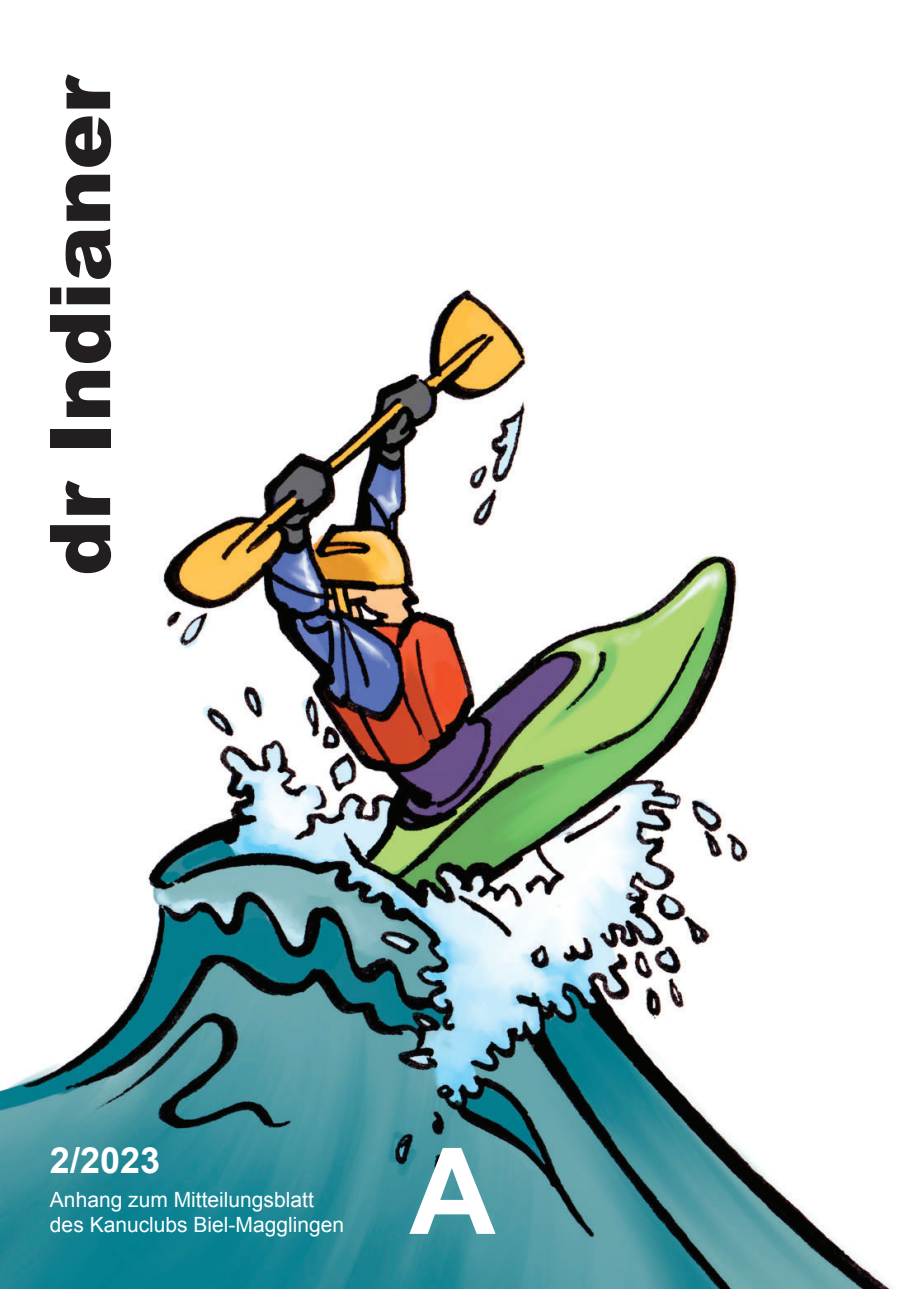
<style>
.page{position:relative;width:906px;height:1289px;background:#fff}
.page>*{position:absolute;margin:0;border:0;box-sizing:border-box;transform-origin:0 0}
.t1{font:700 120px "Arial";color:#fff}
.t2{font:900 84px "Arial";color:#231f20}
.t3{font:700 36px "Arial";color:#fff}
.t4{font:21px/25.2px "Arial";color:#fff}
</style>
<div class="page">
<img style="left:0;top:289px;width:893px;height:999px">
<div style="left:50px;top:52px;width:69px;height:524px;background:#fff"></div>
<h2 class="t2" style="left:33px;top:576px;width:503px;rotate:-90deg">dr Indianer</h2>
<h3 class="t3" style="left:50px;top:1135px;width:112px">2/2023</h3>
<p class="t4" style="left:50px;top:1187px;width:296px">Anhang zum Mitteilungsblatt des Kanuclubs Biel-Magglingen</p>
<h1 class="t1" style="left:409px;top:1111px;width:88px">A</h1>
</div>
